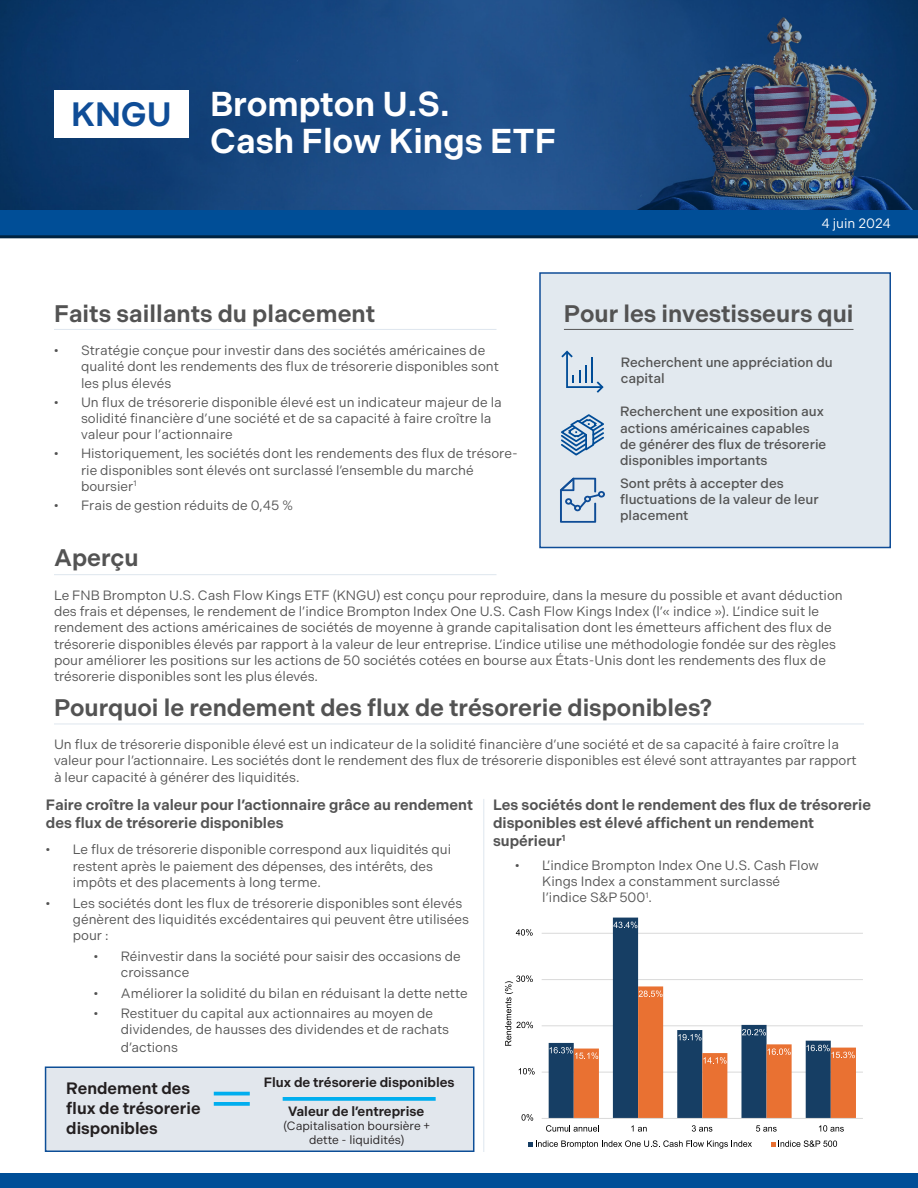
<style>
.page{position:relative;width:918px;height:1188px;background:#fff}
.page>*{position:absolute;margin:0;border:0;box-sizing:border-box;transform-origin:0 0}
.t1{font:600 34.5px "Indivisible";color:#fff}
.t2{font:600 33.75px "Indivisible";color:#0f4d97}
.t3{font:600 24px "Indivisible";color:#535353}
.t4{font:600 16.5px/19.8px "Indivisible";color:#231f20}
.t5{font:600 15px/18px "Indivisible";color:#535353}
.t6{font:13.5px/16.2px "Indivisible";color:#535353}
.t7{font:500 13.5px/16.2px "Indivisible";color:#535353}
.t8{font:600 13.5px "Indivisible";color:#231f20}
.t9{font:13.5px "Indivisible";color:#fff}
.t10{font:12px/14.4px "Indivisible";color:#231f20;text-align:center}
</style>
<div class="page">
<img style="left:0;top:0;width:918px;height:210px">
<div style="left:0;top:210px;width:918px;height:25px;background:#004e97"></div>
<div style="left:54px;top:90px;width:135px;height:47px;background:#fff"></div>
<hr style="left:0;top:235px;width:918px;height:3px;background:#002340">
<div style="left:539px;top:272px;width:352px;height:276px;background:#e2e9ef;border:2px solid #0f4d97"></div>
<svg style="left:560px;top:478px;width:45px;height:45px"></svg>
<hr style="left:564px;top:329px;width:290px;height:1px;background:#555455">
<div style="left:0;top:1173px;width:918px;height:15px;background:#004e97"></div>
<svg style="left:561px;top:414px;width:43px;height:42px"></svg>
<hr style="left:54px;top:724px;width:810px;height:1px;background:#dee6ee">
<svg style="left:561px;top:351px;width:43px;height:42px"></svg>
<hr style="left:54px;top:329px;width:442px;height:1px;background:#dee6ee">
<hr style="left:54px;top:574px;width:442px;height:1px;background:#dee6ee">
<hr style="left:484px;top:799px;width:1px;height:353px;background:#dee6ee">
<hr style="left:542px;top:1072px;width:321px;height:1px;background:#d9d9d9">
<hr style="left:542px;top:1026px;width:321px;height:1px;background:#d9d9d9">
<hr style="left:542px;top:979px;width:321px;height:1px;background:#d9d9d9">
<hr style="left:542px;top:933px;width:321px;height:1px;background:#d9d9d9">
<svg style="left:612px;top:918px;width:27px;height:68px;background:#274c6f"></svg>
<hr style="left:542px;top:1118px;width:321px;height:1px;background:#d9d9d9">
<svg style="left:613px;top:922px;width:24px;height:6px"></svg>
<svg style="left:549px;top:986px;width:307px;height:132px"></svg>
<svg style="left:522px;top:1114px;width:11px;height:7px"></svg>
<svg style="left:519px;top:1068px;width:16px;height:7px"></svg>
<svg style="left:516px;top:929px;width:17px;height:7px"></svg>
<svg style="left:546px;top:1125px;width:53px;height:7px"></svg>
<svg style="left:631px;top:1125px;width:16px;height:7px"></svg>
<svg style="left:692px;top:1125px;width:20px;height:7px"></svg>
<svg style="left:756px;top:1125px;width:21px;height:7px"></svg>
<svg style="left:819px;top:1125px;width:25px;height:7px"></svg>
<svg style="left:505px;top:975px;width:28px;height:71px"></svg>
<svg style="left:528px;top:1140px;width:224px;height:9px"></svg>
<svg style="left:771px;top:1140px;width:66px;height:7px"></svg>
<div style="left:44px;top:1066px;width:431px;height:86px;background:#e2e7ed"></div>
<svg style="left:283px;top:1097px;width:153px;height:4px"></svg>
<hr style="left:214px;top:1092px;width:36px;height:3px;background:#00aeef">
<svg style="left:214px;top:1102px;width:36px;height:4px"></svg>
<p class="t2" style="left:71px;top:95px;width:102px">KNGU</p>
<p class="t1" style="left:210px;top:84px;width:241px">Brompton U.S.</p>
<p class="t1" style="left:210px;top:121px;width:348px">Cash Flow Kings ETF</p>
<p class="t9" style="left:822px;top:215px;width:71px">4 juin 2024</p>
<p class="t3" style="left:54px;top:300px;width:323px">Faits saillants du placement</p>
<p class="t6" style="left:81px;top:342px;width:419px;text-indent:-27px">• Stratégie conçue pour investir dans des sociétés américaines de qualité dont les rendements des flux de trésorerie disponibles sont les plus élevés</p>
<p class="t6" style="left:81px;top:394px;width:422px;text-indent:-27px">• Un flux de trésorerie disponible élevé est un indicateur majeur de la solidité financière d’une société et de sa capacité à faire croître la valeur pour l’actionnaire</p>
<p class="t6" style="left:81px;top:446px;width:438px;text-indent:-27px">• Historiquement, les sociétés dont les rendements des flux de trésore&shy;rie disponibles sont élevés ont surclassé l’ensemble du marché boursier<sup>1</sup></p>
<p class="t6" style="left:54px;top:497px;width:240px">• Frais de gestion réduits de 0,45 %</p>
<p class="t3" style="left:54px;top:543px;width:86px">Aperçu</p>
<p class="t3" style="left:564px;top:300px;width:291px">Pour les investisseurs qui</p>
<p class="t7" style="left:621px;top:354px;width:214px">Recherchent une appréciation du capital</p>
<p class="t7" style="left:620px;top:404px;width:208px">Recherchent une exposition aux actions américaines capables de générer des flux de trésorerie disponibles importants</p>
<p class="t7" style="left:620px;top:475px;width:200px">Sont prêts à accepter des fluctuations de la valeur de leur placement</p>
<p class="t6" style="left:54px;top:587px;width:790px">Le FNB Brompton U.S. Cash Flow Kings ETF (KNGU) est conçu pour reproduire, dans la mesure du possible et avant déduction des frais et dépenses, le rendement de l’indice Brompton Index One U.S. Cash Flow Kings Index (l’« indice »). L’indice suit le rendement des actions américaines de sociétés de moyenne à grande capitalisation dont les émetteurs affichent des flux de trésorerie disponibles élevés par rapport à la valeur de leur entreprise. L’indice utilise une méthodologie fondée sur des règles pour améliorer les positions sur les actions de 50 sociétés cotées en bourse aux États-Unis dont les rendements des flux de trésorerie disponibles sont les plus élevés.</p>
<p class="t3" style="left:54px;top:694px;width:660px">Pourquoi le rendement des flux de trésorerie disponibles?</p>
<p class="t6" style="left:54px;top:737px;width:804px">Un flux de trésorerie disponible élevé est un indicateur de la solidité financière d’une société et de sa capacité à faire croître la valeur pour l’actionnaire. Les sociétés dont le rendement des flux de trésorerie disponibles est élevé sont attrayantes par rapport à leur capacité à générer des liquidités.</p>
<p class="t5" style="left:46px;top:796px;width:429px">Faire croître la valeur pour l’actionnaire grâce au rendement des flux de trésorerie disponibles</p>
<p class="t5" style="left:493px;top:796px;width:379px">Les sociétés dont le rendement des flux de trésorerie disponibles est élevé affichent un rendement supérieur<sup>1</sup></p>
<p class="t6" style="left:73px;top:842px;width:380px;text-indent:-27px">• Le flux de trésorerie disponible correspond aux liquidités qui restent après le paiement des dépenses, des intérêts, des impôts et des placements à long terme.</p>
<p class="t6" style="left:73px;top:895px;width:398px;text-indent:-27px">• Les sociétés dont les flux de trésorerie disponibles sont élevés génèrent des liquidités excédentaires qui peuvent être utilisées pour :</p>
<p class="t6" style="left:121px;top:948px;width:341px;text-indent:-27px">• Réinvestir dans la société pour saisir des occasions de croissance</p>
<p class="t6" style="left:94px;top:985px;width:375px">• Améliorer la solidité du bilan en réduisant la dette nette</p>
<p class="t6" style="left:121px;top:1006px;width:330px;text-indent:-27px">• Restituer du capital aux actionnaires au moyen de dividendes, de hausses des dividendes et de rachats</p>
<p class="t6" style="left:121px;top:1040px;width:59px">d’actions</p>
<p class="t6" style="left:542px;top:857px;width:278px;text-indent:-27px">• L’indice Brompton Index One U.S. Cash Flow<br>Kings Index a constamment surclassé l’indice S&amp;P 500<sup>1</sup>.</p>
<p class="t4" style="left:66px;top:1079px;width:136px">Rendement des flux de trésorerie disponibles</p>
<p class="t8" style="left:264px;top:1075px;width:192px">Flux de trésorerie disponibles</p>
<p class="t8" style="left:288px;top:1103px;width:138px">Valeur de l’entreprise</p>
<p class="t10" style="left:283px;top:1119px;width:148px">(Capitalisation boursière + dette - liquidités)</p>
</div>
